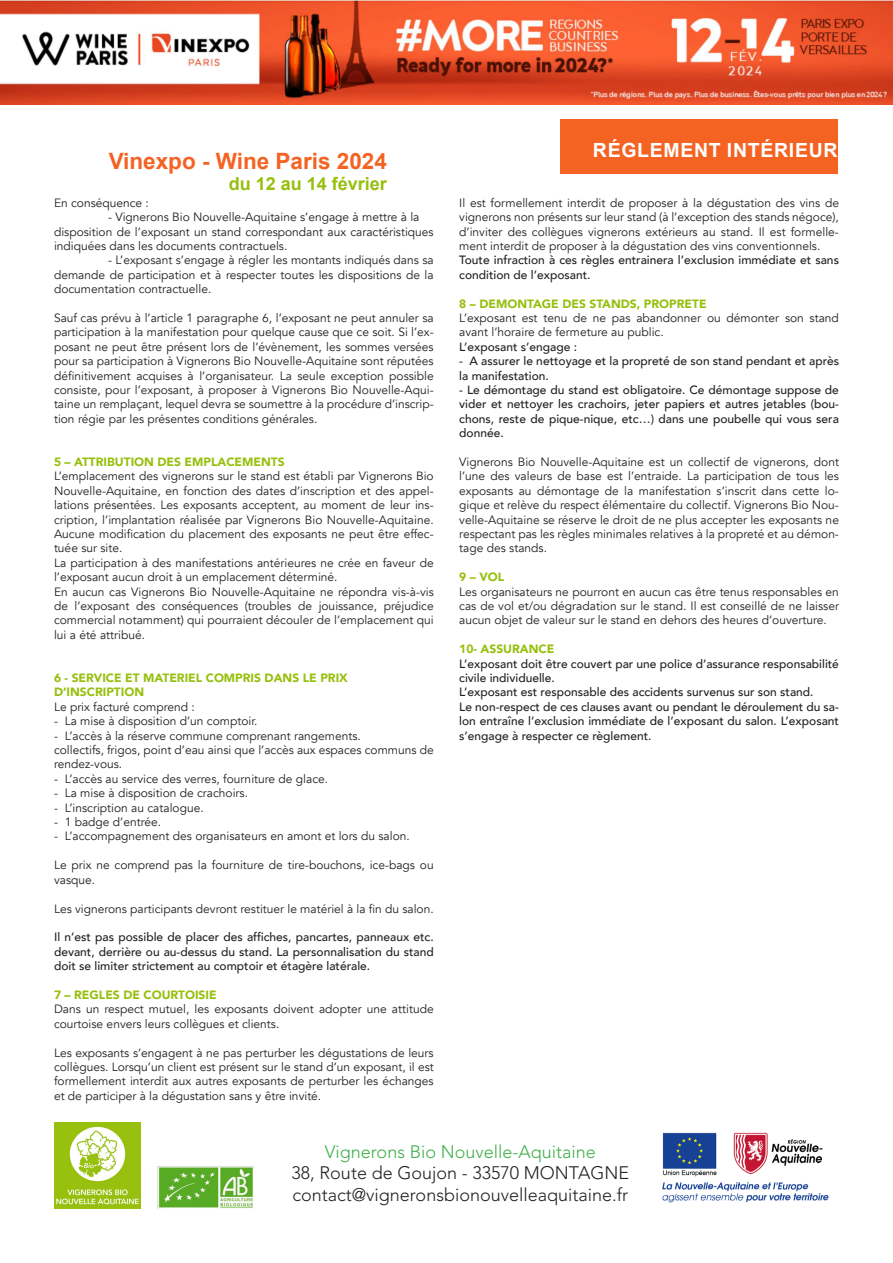
<style>
.page{position:relative;width:893px;height:1263px;background:#fff}
.page>*{position:absolute;margin:0;border:0;box-sizing:border-box;transform-origin:0 0}
.t1{font:700 22.5px "Arial";color:#f46322}
.t2{font:700 19.5px "Arial";letter-spacing:.035em;color:#fff}
.t3{font:300 18px/21.6px "Avenir LT Std";color:#231f20}
.t4{font:300 18px "Avenir LT Std";color:#40ae49}
.t5{font:700 18px "Arial";color:#97bf0d}
.t6{font:12px/14.4px "Avenir LT Com";color:#231f20;text-align:justify}
.t7{font:500 12px/14.4px "Avenir LT Com";color:#231f20;text-align:justify}
.t8{font:900 12px "Avenir LT Com";color:#97bf0d}
</style>
<div class="page">
<img style="left:157px;top:1166px;width:96px;height:43px">
<img style="left:54px;top:1123px;width:86px;height:86px">
<img style="left:662px;top:1132px;width:167px;height:71px">
<img style="left:0;top:0;width:893px;height:104px">
<div style="left:560px;top:119px;width:278px;height:54px;background:#f46322"></div>
<p class="t1" style="left:109px;top:145px;width:280px">Vinexpo - Wine Paris 2024</p>
<p class="t5" style="left:229px;top:171px;width:160px">du 12 au 14 février</p>
<p class="t6" style="left:54px;top:196px;width:96px">En conséquence :</p>
<p class="t6" style="left:54px;top:210px;width:381px;text-align:left;text-indent:54px">- Vignerons Bio Nouvelle-Aquitaine s’engage à mettre à la disposition de l’exposant un stand correspondant aux caractéristiques indiquées dans les documents contractuels.</p>
<p class="t6" style="left:54px;top:253px;width:381px;text-indent:54px">- L’exposant s’engage à régler les montants indiqués dans sa demande de participation et à respecter toutes les dispositions de la documentation contractuelle.</p>
<p class="t6" style="left:54px;top:311px;width:381px">Sauf cas prévu à l’article 1 paragraphe 6, l’exposant ne peut annuler sa participation à la manifestation pour quelque cause que ce soit. Si l’ex&shy;posant ne peut être présent lors de l’évènement, les sommes versées pour sa participation à Vignerons Bio Nouvelle-Aquitaine sont réputées définitivement acquises à l’organisateur. La seule exception possible consiste, pour l’exposant, à proposer à Vignerons Bio Nouvelle-Aqui&shy;taine un remplaçant, lequel devra se soumettre à la procédure d’inscrip&shy;tion régie par les présentes conditions générales.</p>
<p class="t8" style="left:54px;top:455px;width:232px">5 – ATTRIBUTION DES EMPLACEMENTS</p>
<p class="t6" style="left:54px;top:469px;width:381px">L’emplacement des vignerons sur le stand est établi par Vignerons Bio Nouvelle-Aquitaine, en fonction des dates d’inscription et des appel&shy;lations présentées. Les exposants acceptent, au moment de leur ins&shy;cription, l’implantation réalisée par Vignerons Bio Nouvelle-Aquitaine.<br>Aucune modification du placement des exposants ne peut être effec&shy;tuée sur site.</p>
<p class="t6" style="left:54px;top:556px;width:381px">La participation à des manifestations antérieures ne crée en faveur de l’exposant aucun droit à un emplacement déterminé.</p>
<p class="t6" style="left:54px;top:584px;width:381px">En aucun cas Vignerons Bio Nouvelle-Aquitaine ne répondra vis-à-vis de l’exposant des conséquences (troubles de jouissance, préjudice commercial notamment) qui pourraient découler de l’emplacement qui lui a été attribué.</p>
<p class="t8" style="left:54px;top:671px;width:295px">6 - SERVICE ET MATERIEL COMPRIS DANS LE PRIX</p>
<p class="t8" style="left:54px;top:685px;width:92px">D’INSCRIPTION</p>
<p class="t6" style="left:54px;top:700px;width:142px">Le prix facturé comprend :</p>
<p class="t6" style="left:54px;top:714px;width:205px">- La mise à disposition d’un comptoir.</p>
<p class="t6" style="left:54px;top:728px;width:381px;text-align:left">- L’accès à la réserve commune comprenant rangements.<br>collectifs, frigos, point d’eau ainsi que l’accès aux espaces communs de rendez-vous.</p>
<p class="t6" style="left:54px;top:772px;width:276px">- L’accès au service des verres, fourniture de glace.</p>
<p class="t6" style="left:54px;top:786px;width:196px">- La mise à disposition de crachoirs.</p>
<p class="t6" style="left:54px;top:800px;width:151px">- L’inscription au catalogue.</p>
<p class="t6" style="left:54px;top:815px;width:109px">- 1 badge d’entrée.</p>
<p class="t6" style="left:54px;top:829px;width:357px">- L’accompagnement des organisateurs en amont et lors du salon.</p>
<p class="t6" style="left:54px;top:858px;width:381px">Le prix ne comprend pas la fourniture de tire-bouchons, ice-bags ou vasque.</p>
<p class="t6" style="left:54px;top:901px;width:381px">Les vignerons participants devront restituer le matériel à la fin du salon.</p>
<p class="t7" style="left:54px;top:930px;width:381px">Il n’est pas possible de placer des affiches, pancartes, panneaux etc. devant, derrière ou au-dessus du stand. La personnalisation du stand doit se limiter strictement au comptoir et étagère latérale.</p>
<p class="t8" style="left:54px;top:987px;width:164px">7 – REGLES DE COURTOISIE</p>
<p class="t6" style="left:54px;top:1002px;width:381px">Dans un respect mutuel, les exposants doivent adopter une attitude courtoise envers leurs collègues et clients.</p>
<p class="t6" style="left:54px;top:1045px;width:381px">Les exposants s’engagent à ne pas perturber les dégustations de leurs collègues. Lorsqu’un client est présent sur le stand d’un exposant, il est formellement interdit aux autres exposants de perturber les échanges et de participer à la dégustation sans y être invité.</p>
<p class="t2" style="left:593px;top:136px;width:246px">RÉGLEMENT INTÉRIEUR</p>
<p class="t6" style="left:459px;top:196px;width:381px">Il est formellement interdit de proposer à la dégustation des vins de vignerons non présents sur leur stand (à l’exception des stands négoce), d’inviter des collègues vignerons extérieurs au stand. Il est formelle&shy;ment interdit de proposer à la dégustation des vins conventionnels.</p>
<p class="t7" style="left:459px;top:253px;width:381px">Toute infraction à ces règles entrainera l’exclusion immédiate et sans condition de l’exposant.</p>
<p class="t8" style="left:459px;top:296px;width:249px">8 – DEMONTAGE DES STANDS, PROPRETE</p>
<p class="t6" style="left:459px;top:311px;width:381px">L’exposant est tenu de ne pas abandonner ou démonter son stand avant l’horaire de fermeture au public.</p>
<p class="t7" style="left:459px;top:340px;width:119px">L’exposant s’engage :</p>
<p class="t7" style="left:459px;top:354px;width:381px">- A assurer le nettoyage et la propreté de son stand pendant et après la manifestation.</p>
<p class="t7" style="left:459px;top:383px;width:381px">- Le démontage du stand est obligatoire. Ce démontage suppose de vider et nettoyer les crachoirs, jeter papiers et autres jetables (bou&shy;chons, reste de pique-nique, etc…) dans une poubelle qui vous sera donnée.</p>
<p class="t6" style="left:459px;top:455px;width:381px">Vignerons Bio Nouvelle-Aquitaine est un collectif de vignerons, dont l’une des valeurs de base est l’entraide. La participation de tous les exposants au démontage de la manifestation s’inscrit dans cette lo&shy;gique et relève du respect élémentaire du collectif. Vignerons Bio Nou&shy;velle-Aquitaine se réserve le droit de ne plus accepter les exposants ne respectant pas les règles minimales relatives à la propreté et au démon&shy;tage des stands.</p>
<p class="t8" style="left:459px;top:570px;width:47px">9 – VOL</p>
<p class="t6" style="left:459px;top:584px;width:381px">Les organisateurs ne pourront en aucun cas être tenus responsables en cas de vol et/ou dégradation sur le stand. Il est conseillé de ne laisser aucun objet de valeur sur le stand en dehors des heures d’ouverture.</p>
<p class="t8" style="left:459px;top:642px;width:97px">10- ASSURANCE</p>
<p class="t7" style="left:459px;top:656px;width:381px">L’exposant doit être couvert par une police d’assurance responsabilité civile individuelle.</p>
<p class="t7" style="left:459px;top:685px;width:356px">L’exposant est responsable des accidents survenus sur son stand.</p>
<p class="t7" style="left:459px;top:700px;width:381px">Le non-respect de ces clauses avant ou pendant le déroulement du sa&shy;lon entraîne l’exclusion immédiate de l’exposant du salon. L’exposant s’engage à respecter ce règlement.</p>
<h3 class="t4" style="left:325px;top:1141px;width:272px">Vignerons Bio Nouvelle-Aquitaine</h3>
<h3 class="t3" style="left:292px;top:1162px;width:339px">38, Route de Goujon - 33570 MONTAGNE contact@vigneronsbionouvelleaquitaine.fr</h3>
</div>
